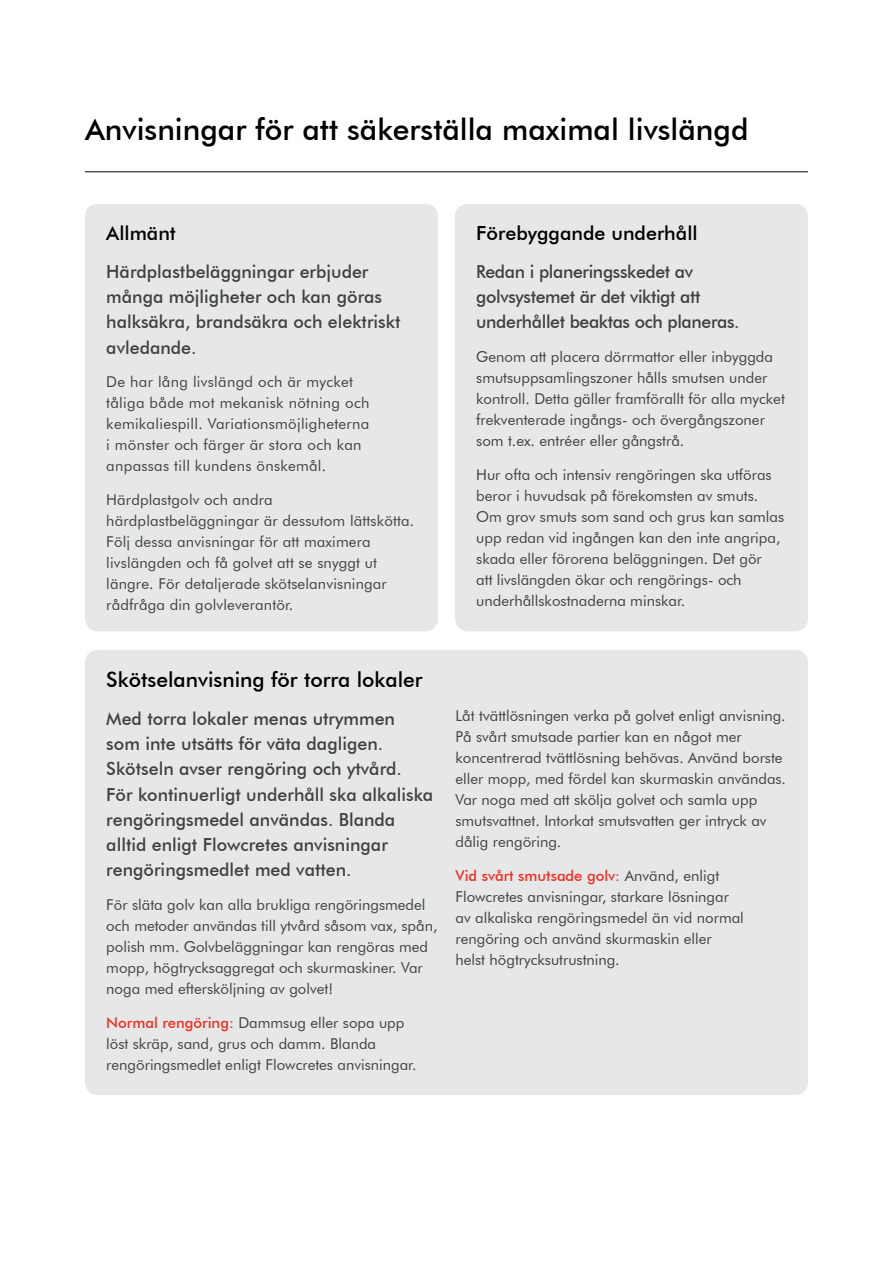
<style>
.page{position:relative;width:893px;height:1263px;background:#fff}
.page>*{position:absolute;margin:0;border:0;box-sizing:border-box;transform-origin:0 0}
.t1{font:500 30px "Futura BT";color:#000}
.t2{font:500 21px "Futura BT";color:#000}
.t3{font:500 19.5px "Futura BT";color:#000}
.t4{font:500 18px/25.2px "Futura BT";color:#414042}
.t5{font:500 18px/25.2px "Futura BT";letter-spacing:-.02em;color:#414042}
.t6{font:15px/21px "Futura BT";color:#414042}
.t7{font:15px/21px "Futura BT";letter-spacing:.02em;color:#414042}
.s1{font-weight:500;color:#ee3124}
</style>
<div class="page">
<hr style="left:85px;top:172px;width:723px;height:1px;background:#000">
<div style="left:85px;top:204px;width:353px;height:427px;background:#e6e7e8;border-radius:13px"></div>
<div style="left:455px;top:204px;width:353px;height:427px;background:#e6e7e8;border-radius:13px"></div>
<div style="left:85px;top:650px;width:723px;height:445px;background:#e6e7e8;border-radius:13px"></div>
<h1 class="t1" style="left:85px;top:117px;width:665px">Anvisningar för att säkerställa maximal livslängd</h1>
<h3 class="t3" style="left:106px;top:225px;width:71px">Allmänt</h3>
<p class="t4" style="left:106px;top:260px;width:296px">Härdplastbeläggningar erbjuder många möjligheter och kan göras halksäkra, brandsäkra och elektriskt avledande.</p>
<p class="t7" style="left:106px;top:373px;width:265px">De har lång livslängd och är mycket tåliga både mot mekanisk nötning och kemikaliespill. Variationsmöjligheterna i mönster och färger är stora och kan anpassas till kundens önskemål.</p>
<p class="t6" style="left:106px;top:490px;width:309px">Härdplastgolv och andra härdplastbeläggningar är dessutom lättskötta.<br>Följ dessa anvisningar för att maximera livslängden och få golvet att se snyggt ut längre. För detaljerade skötselanvisningar rådfråga din golvleverantör.</p>
<h3 class="t3" style="left:476px;top:225px;width:223px">Förebyggande underhåll</h3>
<p class="t5" style="left:476px;top:260px;width:265px">Redan i planeringsskedet av golvsystemet är det viktigt att underhållet beaktas och planeras.</p>
<p class="t6" style="left:476px;top:347px;width:310px">Genom att placera dörrmattor eller inbyggda smutsuppsamlingszoner hålls smutsen under kontroll. Detta gäller framförallt för alla mycket frekventerade ingångs- och övergångszoner som t.ex. entréer eller gångstrå.</p>
<p class="t6" style="left:476px;top:465px;width:309px">Hur ofta och intensiv rengöringen ska utföras beror i huvudsak på förekomsten av smuts.<br>Om grov smuts som sand och grus kan samlas upp redan vid ingången kan den inte angripa, skada eller förorena beläggningen. Det gör<br>att livslängden ökar och rengörings- och underhållskostnaderna minskar.</p>
<h2 class="t2" style="left:106px;top:671px;width:318px">Skötselanvisning för torra lokaler</h2>
<p class="t4" style="left:106px;top:707px;width:328px">Med torra lokaler menas utrymmen<br>som inte utsätts för väta dagligen.<br>Skötseln avser rengöring och ytvård.<br>För kontinuerligt underhåll ska alkaliska rengöringsmedel användas. Blanda alltid enligt Flowcretes anvisningar rengöringsmedlet med vatten.</p>
<p class="t6" style="left:106px;top:895px;width:333px">För släta golv kan alla brukliga rengöringsmedel och metoder användas till ytvård såsom vax, spån, polish mm. Golvbeläggningar kan rengöras med mopp, högtrycksaggregat och skurmaskiner. Var noga med eftersköljning av golvet!</p>
<p class="t6" style="left:106px;top:1013px;width:312px"><span class="s1">Normal rengöring:</span> Dammsug eller sopa upp löst skräp, sand, grus och damm. Blanda rengöringsmedlet enligt Flowcretes anvisningar.</p>
<p class="t6" style="left:455px;top:706px;width:332px">Låt tvättlösningen verka på golvet enligt anvisning.<br>På svårt smutsade partier kan en något mer koncentrerad tvättlösning behövas. Använd borste eller mopp, med fördel kan skurmaskin användas.<br>Var noga med att skölja golvet och samla upp smutsvattnet. Intorkat smutsvatten ger intryck av dålig rengöring.</p>
<p class="t6" style="left:455px;top:866px;width:290px"><span class="s1">Vid svårt smutsade golv:</span> Använd, enligt Flowcretes anvisningar, starkare lösningar av alkaliska rengöringsmedel än vid normal rengöring och använd skurmaskin eller helst högtrycksutrustning.</p>
</div>
